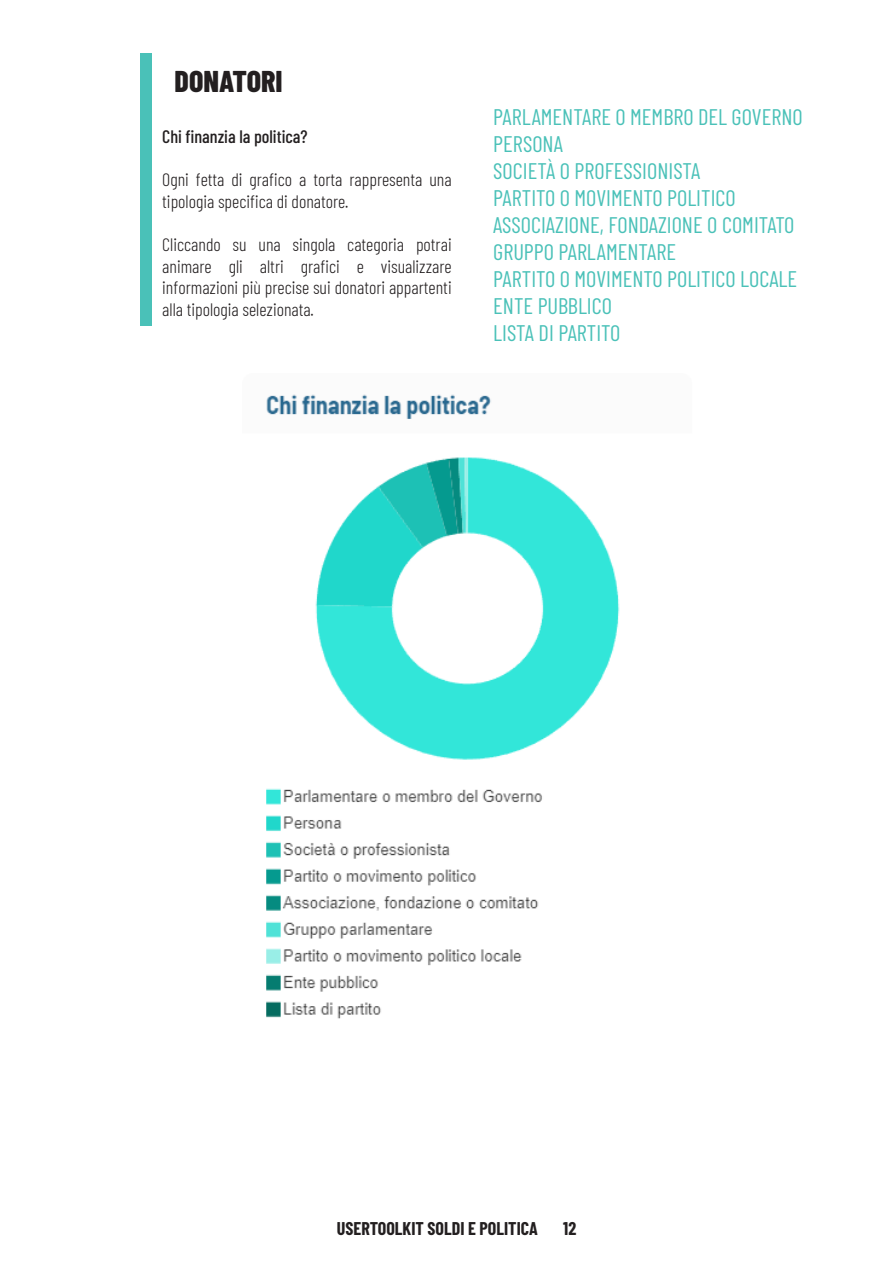
<style>
.page{position:relative;width:893px;height:1263px;background:#fff}
.page>*{position:absolute;margin:0;border:0;box-sizing:border-box;transform-origin:0 0}
.t1{font:800 30px "Barlow Condensed";color:#231f20}
.t2{font:22.5px "Barlow Condensed";color:#4ac1b8}
.t3{font:300 18px/21.6px "Barlow Condensed";color:#231f20}
.t4{font:700 18px "Barlow Condensed";color:#231f20}
.t5{font:500 18px "Barlow Condensed";color:#231f20}
</style>
<div class="page">
<div style="left:140px;top:53px;width:12px;height:272px;background:#4ac1b8"></div>
<img style="left:266px;top:394px;width:354px;height:625px">
<h1 class="t1" style="left:175px;top:60px;width:109px">DONATORI</h1>
<p class="t5" style="left:162px;top:124px;width:147px">Chi finanzia la politica?</p>
<p class="t3" style="left:162px;top:168px;width:291px">Ogni fetta di grafico a torta rappresenta una tipologia specifica di donatore.</p>
<p class="t3" style="left:162px;top:232px;width:291px;text-align:justify">Cliccando su una singola categoria potrai animare gli altri grafici e visualizzare informazioni più precise sui donatori appartenti alla tipologia selezionata.</p>
<p class="t2" style="left:493px;top:101px;width:311px">PARLAMENTARE O MEMBRO DEL GOVERNO</p>
<p class="t2" style="left:493px;top:128px;width:71px">PERSONA</p>
<p class="t2" style="left:493px;top:155px;width:209px">SOCIETÀ O PROFESSIONISTA</p>
<p class="t2" style="left:493px;top:182px;width:244px">PARTITO O MOVIMENTO POLITICO</p>
<p class="t2" style="left:493px;top:209px;width:303px">ASSOCIAZIONE, FONDAZIONE O COMITATO</p>
<p class="t2" style="left:493px;top:236px;width:184px">GRUPPO PARLAMENTARE</p>
<p class="t2" style="left:493px;top:263px;width:305px">PARTITO O MOVIMENTO POLITICO LOCALE</p>
<p class="t2" style="left:493px;top:290px;width:120px">ENTE PUBBLICO</p>
<p class="t2" style="left:493px;top:317px;width:129px">LISTA DI PARTITO</p>
<p class="t4" style="left:337px;top:1215px;width:202px">USERTOOLKIT SOLDI E POLITICA</p>
<p class="t4" style="left:563px;top:1215px;width:15px">12</p>
</div>
